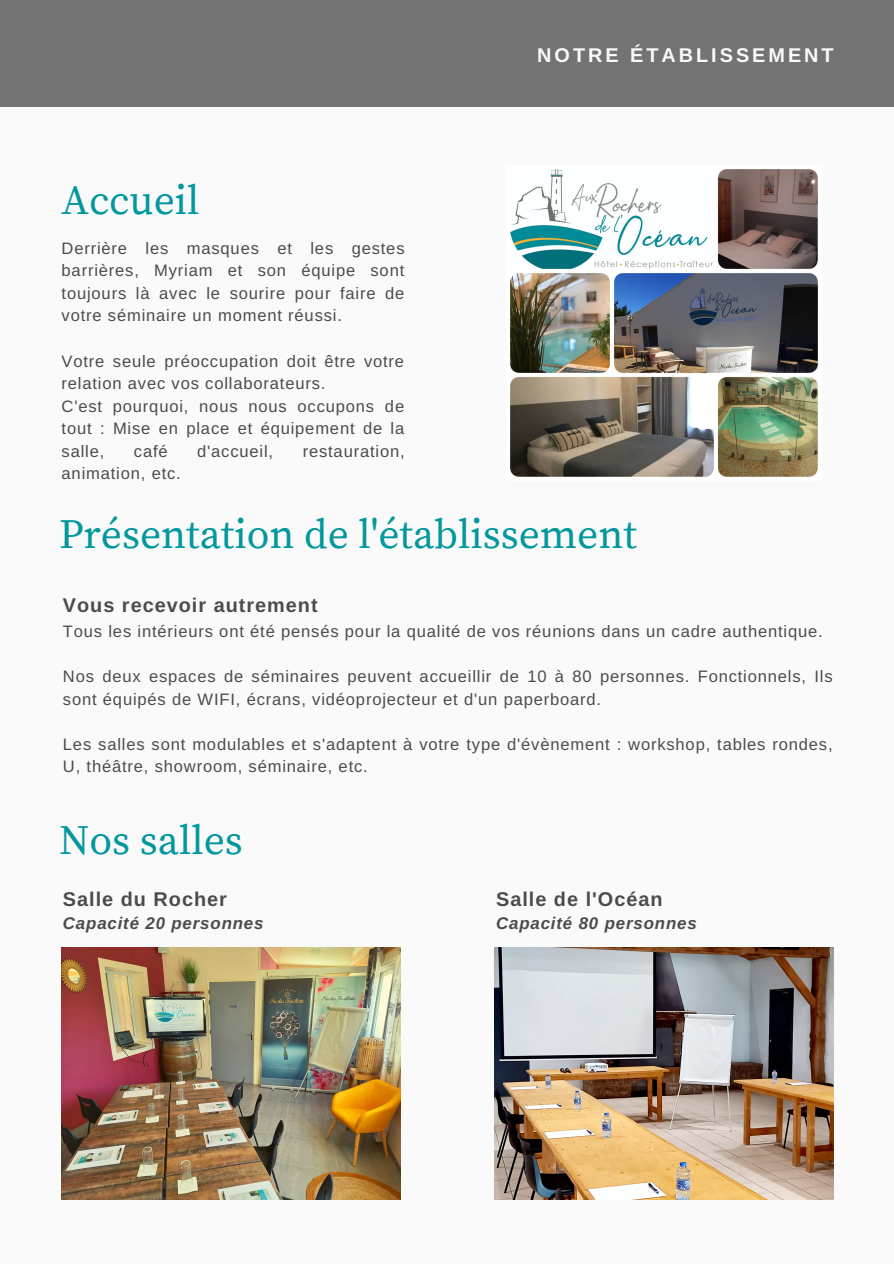
<style>
.page{position:relative;width:894px;height:1264px;background:#fff}
.page>*{position:absolute;margin:0;border:0;box-sizing:border-box;transform-origin:0 0}
.t1{font:41.4px "Source Serif Pro";color:#03989e}
.t2{font:700 19.8px "Arimo";letter-spacing:.05em;color:#4b4b4b}
.t3{font:700 19.8px "Arimo";letter-spacing:.15em;color:#fafafa}
.t4{font:italic 700 16.8px "Arimo";letter-spacing:.05em;color:#4b4b4b}
.t5{font:16.5px/22.5px "Arimo";letter-spacing:.05em;color:#4b4b4b}
</style>
<div class="page">
<div style="left:0;top:0;width:893px;height:1263px;background:#fafafa"></div>
<div style="left:0;top:0;width:893px;height:107px;background:#737373"></div>
<img style="left:62px;top:947px;width:338px;height:252px">
<img style="left:494px;top:947px;width:339px;height:252px">
<img style="left:510px;top:169px;width:308px;height:308px">
<p class="t3" style="left:537px;top:44px;width:298px">NOTRE ÉTABLISSEMENT</p>
<p class="t1" style="left:62px;top:176px;width:139px">Accueil</p>
<p class="t5" style="left:62px;top:237px;width:344px;text-align:justify">Derrière les masques et les gestes barrières, Myriam et son équipe sont toujours là avec le sourire pour faire de votre séminaire un moment réussi.</p>
<p class="t5" style="left:62px;top:349px;width:344px">Votre seule préoccupation doit être votre relation avec vos collaborateurs.</p>
<p class="t5" style="left:62px;top:394px;width:344px;text-align:justify">C'est pourquoi, nous nous occupons de tout : Mise en place et équipement de la salle,</p>
<p class="t5" style="left:134px;top:439px;width:35px">café</p>
<p class="t5" style="left:197px;top:439px;width:77px">d'accueil,</p>
<p class="t5" style="left:302px;top:439px;width:103px">restauration,</p>
<p class="t5" style="left:62px;top:462px;width:121px">animation, etc.</p>
<p class="t1" style="left:59px;top:510px;width:579px">Présentation de l'établissement</p>
<p class="t2" style="left:63px;top:594px;width:256px">Vous recevoir autrement</p>
<p class="t5" style="left:63px;top:620px;width:761px">Tous les intérieurs ont été pensés pour la qualité de vos réunions dans un cadre authentique.</p>
<p class="t5" style="left:63px;top:665px;width:771px">Nos deux espaces de séminaires peuvent accueillir de 10 à 80 personnes. Fonctionnels, Ils sont équipés de WIFI, écrans, vidéoprojecteur et d'un paperboard.</p>
<p class="t5" style="left:63px;top:732px;width:771px">Les salles sont modulables et s'adaptent à votre type d'évènement : workshop, tables rondes,<br>U, théâtre, showroom, séminaire, etc.</p>
<p class="t1" style="left:59px;top:815px;width:185px">Nos salles</p>
<p class="t2" style="left:63px;top:887px;width:165px">Salle du Rocher</p>
<p class="t4" style="left:63px;top:914px;width:202px">Capacité 20 personnes</p>
<p class="t2" style="left:496px;top:887px;width:168px">Salle de l'Océan</p>
<p class="t4" style="left:496px;top:914px;width:202px">Capacité 80 personnes</p>
</div>
